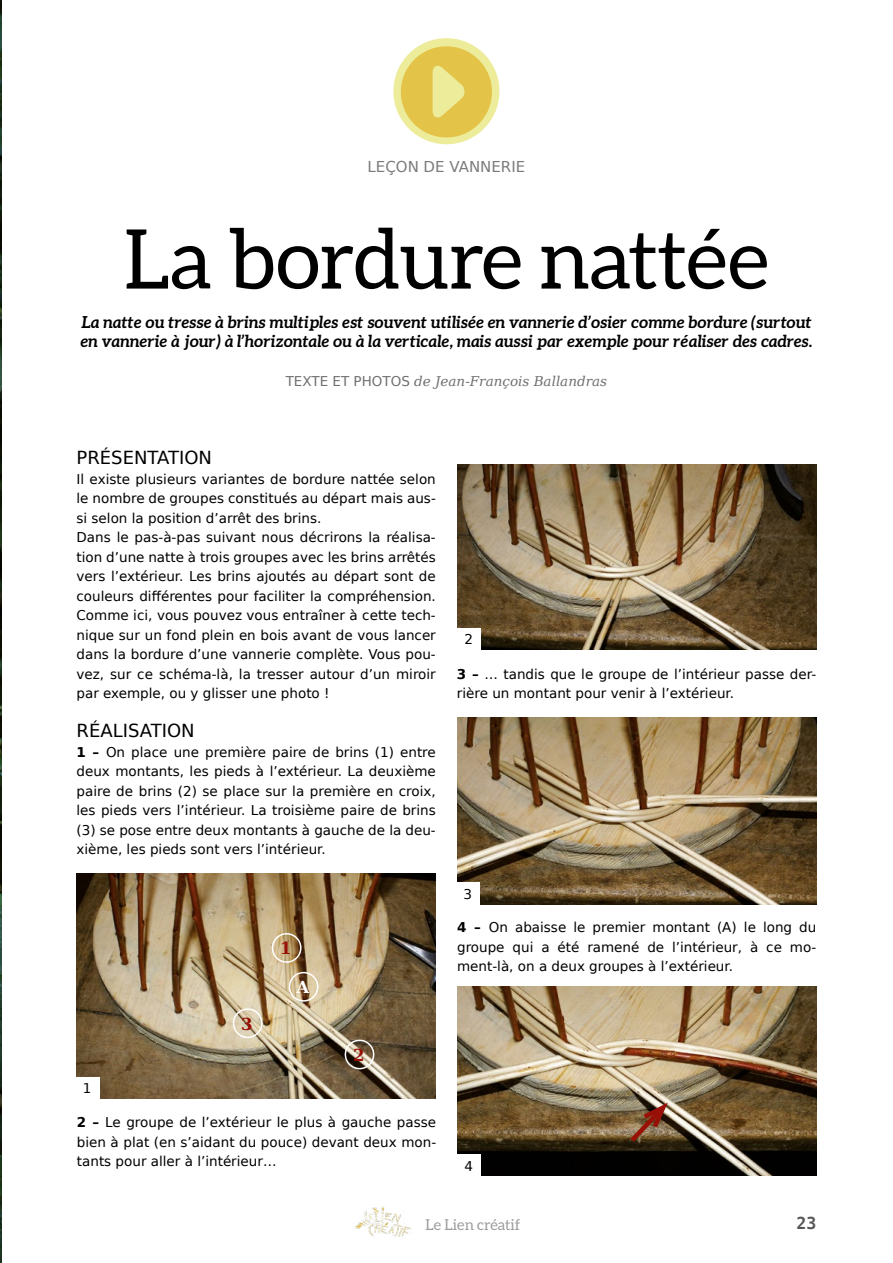
<style>
.page{position:relative;width:893px;height:1263px;background:#fff}
.page>*{position:absolute;margin:0;border:0;box-sizing:border-box;transform-origin:0 0}
.t1{font:82.5px "Aleo";letter-spacing:-.01em;color:#000}
.t2{font:18px "DejaVu Sans";color:#000}
.t3{font:italic 700 16.5px/19.5px "Aleo";color:#000}
.t4{font:700 16.5px "DejaVu Serif";color:#991007}
.t5{font:700 16.5px "DejaVu Sans Mono";color:#575756}
.t6{font:700 16.5px "DejaVu Serif";color:#fff}
.t7{font:15px "DejaVu Sans";color:#7c7b7b}
.t8{font:15px "Aleo";color:#9d9d9c}
.t9{font:13.5px/19.5px "DejaVu Sans";color:#000;text-align:justify}
.t10{font:italic 13.5px "DejaVu Serif";color:#706f6f}
.s1{font-family:"DejaVu Sans";font-style:normal}
.s2{font-weight:700}
</style>
<div class="page">
<img style="left:355px;top:1206px;width:56px;height:31px">
<img style="left:0;top:0;width:1px;height:1263px">
<img style="left:458px;top:464px;width:359px;height:185px">
<img style="left:457px;top:718px;width:359px;height:186px">
<img style="left:458px;top:987px;width:359px;height:189px">
<svg style="left:626px;top:1098px;width:46px;height:48px;background:#7e5b42"></svg>
<img style="left:77px;top:874px;width:358px;height:225px">
<div style="left:272px;top:933px;width:29px;height:30px;border:2px solid #fff;border-radius:50%"></div>
<div style="left:345px;top:1039px;width:29px;height:30px;border:2px solid #fff;border-radius:50%"></div>
<div style="left:233px;top:1008px;width:30px;height:30px;border:2px solid #fff;border-radius:50%"></div>
<div style="left:289px;top:972px;width:29px;height:30px;border:2px solid #fff;border-radius:50%"></div>
<div style="left:75px;top:1077px;width:24px;height:23px;background:#fff"></div>
<div style="left:457px;top:628px;width:24px;height:22px;background:#fff"></div>
<div style="left:455px;top:882px;width:25px;height:23px;background:#fff"></div>
<div style="left:457px;top:1154px;width:24px;height:23px;background:#fff"></div>
<div style="left:393px;top:38px;width:106px;height:106px;background:#edec9b;border-radius:50%"></div>
<svg style="left:401px;top:46px;width:91px;height:91px"></svg>
<p class="t7" style="left:368px;top:154px;width:159px">LEÇON DE VANNERIE</p>
<h1 class="t1" style="left:124px;top:213px;width:647px">La bordure nattée</h1>
<p class="t3" style="left:80px;top:312px;width:733px">La natte ou tresse à brins multiples est souvent utilisée en vannerie d’osier comme bordure (surtout en vannerie à jour) à l’horizontale ou à la verticale, mais aussi par exemple pour réaliser des cadres.</p>
<p class="t10" style="left:286px;top:369px;width:323px"><span class="s1">TEXTE ET PHOTOS</span> de Jean-François Ballandras</p>
<h2 class="t2" style="left:77px;top:443px;width:137px">PRÉSENTATION</h2>
<p class="t9" style="left:77px;top:468px;width:361px;text-align:left">Il existe plusieurs variantes de bordure nattée selon le nombre de groupes constitués au départ mais aus&shy;si selon la position d’arrêt des brins.<br>Dans le pas-à-pas suivant nous décrirons la réalisa&shy;tion d’une natte à trois groupes avec les brins arrêtés vers l’extérieur. Les brins ajoutés au départ sont de couleurs différentes pour faciliter la compréhension.<br>Comme ici, vous pouvez vous entraîner à cette tech&shy;nique sur un fond plein en bois avant de vous lancer dans la bordure d’une vannerie complète. Vous pou&shy;vez, sur ce schéma-là, la tresser autour d’un miroir par exemple, ou y glisser une photo !</p>
<h2 class="t2" style="left:77px;top:716px;width:120px">RÉALISATION</h2>
<p class="t9" style="left:77px;top:741px;width:361px"><span class="s2">1 –</span> On place une première paire de brins (1) entre deux montants, les pieds à l’extérieur. La deuxième paire de brins (2) se place sur la première en croix, les pieds vers l’intérieur. La troisième paire de brins (3) se pose entre deux montants à gauche de la deu&shy;xième, les pieds sont vers l’intérieur.</p>
<p class="t4" style="left:280px;top:934px;width:13px">1</p>
<p class="t9" style="left:83px;top:1078px;width:10px">1</p>
<p class="t4" style="left:241px;top:1009px;width:13px">3</p>
<p class="t6" style="left:297px;top:973px;width:14px">A</p>
<p class="t4" style="left:353px;top:1040px;width:13px">2</p>
<p class="t9" style="left:77px;top:1112px;width:361px"><span class="s2">2 –</span> Le groupe de l’extérieur le plus à gauche passe bien à plat (en s’aidant du pouce) devant deux mon&shy;tants pour aller à l’intérieur…</p>
<p class="t9" style="left:465px;top:629px;width:10px">2</p>
<p class="t9" style="left:457px;top:663px;width:361px"><span class="s2">3 –</span> … tandis que le groupe de l’intérieur passe der&shy;rière un montant pour venir à l’extérieur.</p>
<p class="t9" style="left:463px;top:884px;width:10px">3</p>
<p class="t9" style="left:457px;top:917px;width:361px"><span class="s2">4 –</span> On abaisse le premier montant (A) le long du groupe qui a été ramené de l’intérieur, à ce mo&shy;ment-là, on a deux groupes à l’extérieur.</p>
<p class="t9" style="left:465px;top:1155px;width:10px">4</p>
<p class="t8" style="left:425px;top:1216px;width:96px">Le Lien créatif</p>
<p class="t5" style="left:797px;top:1212px;width:21px">23</p>
</div>
